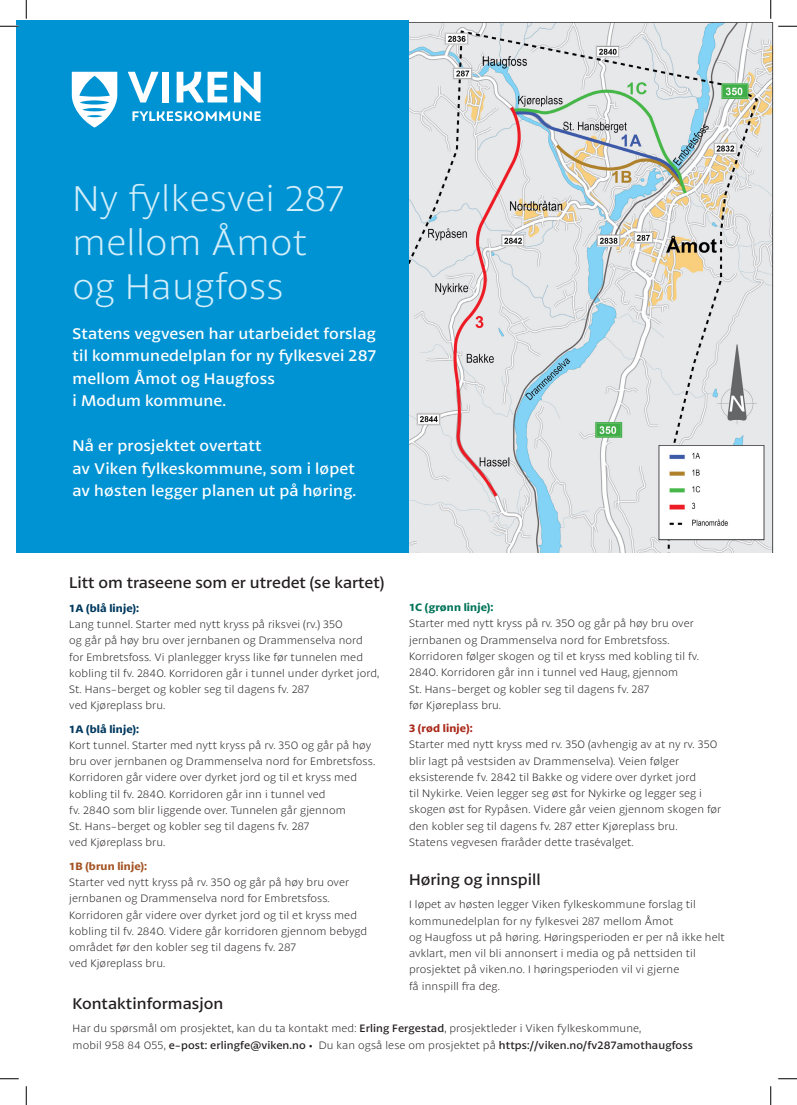
<style>
.page{position:relative;width:797px;height:1105px;background:#fff}
.page>*{position:absolute;margin:0;border:0;box-sizing:border-box;transform-origin:0 0}
.t1{font:300 37.5px/43.8px "Petala Pro";letter-spacing:.01em;color:#d4effb}
.ingress{font:16.25px/22.5px "Petala Pro";letter-spacing:.01em;color:#fff}
.t2{font:16.25px "Petala Pro";color:#231f20}
.brød{font:300 11.25px/16.2px "Petala Pro";letter-spacing:.01em;color:#231f20}
.s1{font-weight:600;color:#00395f}
.s2{font-weight:600;color:#a45424}
.s3{font-weight:600;color:#007358}
.s4{font-weight:600;color:#aa291a}
.s5{font-weight:400}
</style>
<div class="page">
<img style="left:409px;top:22px;width:365px;height:530px">
<div style="left:17px;top:20px;width:392px;height:532px;background:#0093d3"></div>
<svg style="left:132px;top:111px;width:128px;height:10px"></svg>
<svg style="left:72px;top:72px;width:45px;height:56px"></svg>
<div style="left:162px;top:72px;width:7px;height:30px;background:#fff"></div>
<svg style="left:177px;top:72px;width:50px;height:30px"></svg>
<svg style="left:234px;top:72px;width:26px;height:30px"></svg>
<svg style="left:128px;top:72px;width:30px;height:30px"></svg>
<svg style="left:0;top:25px;width:19px;height:2px"></svg>
<svg style="left:778px;top:25px;width:19px;height:2px"></svg>
<svg style="left:0;top:1078px;width:19px;height:1px"></svg>
<svg style="left:778px;top:1078px;width:19px;height:1px"></svg>
<svg style="left:25px;top:0;width:2px;height:19px"></svg>
<svg style="left:25px;top:1086px;width:2px;height:19px"></svg>
<svg style="left:770px;top:0;width:1px;height:19px"></svg>
<svg style="left:770px;top:1086px;width:1px;height:19px"></svg>
<h1 class="t1" style="left:73px;top:178px;width:274px">Ny fylkesvei 287 mellom Åmot og Haugfoss</h1>
<p class="ingress" style="left:73px;top:323px;width:305px">Statens vegvesen har utarbeidet forslag til kommunedelplan for ny fylkesvei 287 mellom Åmot og Haugfoss<br>i Modum kommune.</p>
<p class="ingress" style="left:73px;top:435px;width:285px">Nå er prosjektet overtatt<br>av Viken fylkeskommune, som i løpet av høsten legger planen ut på høring.</p>
<h2 class="t2" style="left:69px;top:574px;width:316px">Litt om traseene som er utredet (se kartet)</h2>
<p class="brød" style="left:69px;top:600px;width:311px"><span class="s1">1A (blå linje):<br></span>Lang tunnel. Starter med nytt kryss på riksvei (rv.) 350<br>og går på høy bru over jernbanen og Drammenselva nord for Embretsfoss. Vi planlegger kryss like før tunnelen med kobling til fv. 2840. Korridoren går i tunnel under dyrket jord, St. Hans-berget og kobler seg til dagens fv. 287<br>ved Kjøreplass bru.</p>
<p class="brød" style="left:69px;top:721px;width:307px"><span class="s1">1A (blå linje):<br></span>Kort tunnel. Starter med nytt kryss på rv. 350 og går på høy bru over jernbanen og Drammenselva nord for Embretsfoss.<br>Korridoren går videre over dyrket jord og til et kryss med kobling til fv. 2840. Korridoren går inn i tunnel ved<br>fv. 2840 som blir liggende over. Tunnelen går gjennom<br>St. Hans-berget og kobler seg til dagens fv. 287<br>ved Kjøreplass bru.</p>
<p class="brød" style="left:69px;top:858px;width:299px"><span class="s2">1B (brun linje):<br></span>Starter ved nytt kryss på rv. 350 og går på høy bru over jernbanen og Drammenselva nord for Embretsfoss.<br>Korridoren går videre over dyrket jord og til et kryss med kobling til fv. 2840. Videre går korridoren gjennom bebygd området før den kobler seg til dagens fv. 287<br>ved Kjøreplass bru.</p>
<p class="brød" style="left:409px;top:600px;width:291px"><span class="s3">1C (grønn linje):<br></span>Starter med nytt kryss på rv. 350 og går på høy bru over jernbanen og Drammenselva nord for Embretsfoss.<br>Korridoren følger skogen og til et kryss med kobling til fv.<br>2840. Korridoren går inn i tunnel ved Haug, gjennom<br>St. Hans-berget og kobler seg til dagens fv. 287<br>før Kjøreplass bru.</p>
<p class="brød" style="left:409px;top:721px;width:313px"><span class="s4">3 (rød linje):<br></span>Starter med nytt kryss med rv. 350 (avhengig av at ny rv. 350 blir lagt på vestsiden av Drammenselva). Veien følger eksisterende fv. 2842 til Bakke og videre over dyrket jord<br>til Nykirke. Veien legger seg øst for Nykirke og legger seg i skogen øst for Rypåsen. Videre går veien gjennom skogen før den kobler seg til dagens fv. 287 etter Kjøreplass bru.<br>Statens vegvesen fraråder dette trasévalget.</p>
<h2 class="t2" style="left:409px;top:871px;width:133px">Høring og innspill</h2>
<p class="brød" style="left:409px;top:897px;width:317px">I løpet av høsten legger Viken fylkeskommune forslag til kommunedelplan for ny fylkesvei 287 mellom Åmot<br>og Haugfoss ut på høring. Høringsperioden er per nå ikke helt avklart, men vil bli annonsert i media og på nettsiden til prosjektet på viken.no. I høringsperioden vil vi gjerne<br>få innspill fra deg.</p>
<h2 class="t2" style="left:73px;top:995px;width:152px">Kontaktinformasjon</h2>
<p class="brød" style="left:73px;top:1021px;width:621px">Har du spørsmål om prosjektet, kan du ta kontakt med: <span class="s5">Erling Fergestad</span>, prosjektleder i Viken fylkeskommune,<br>mobil 958 84 055, <span class="s5">e-post: erlingfe@viken.no</span> • Du kan også lese om prosjektet på <span class="s5">https://viken.no/fv287amothaugfoss</span></p>
</div>
